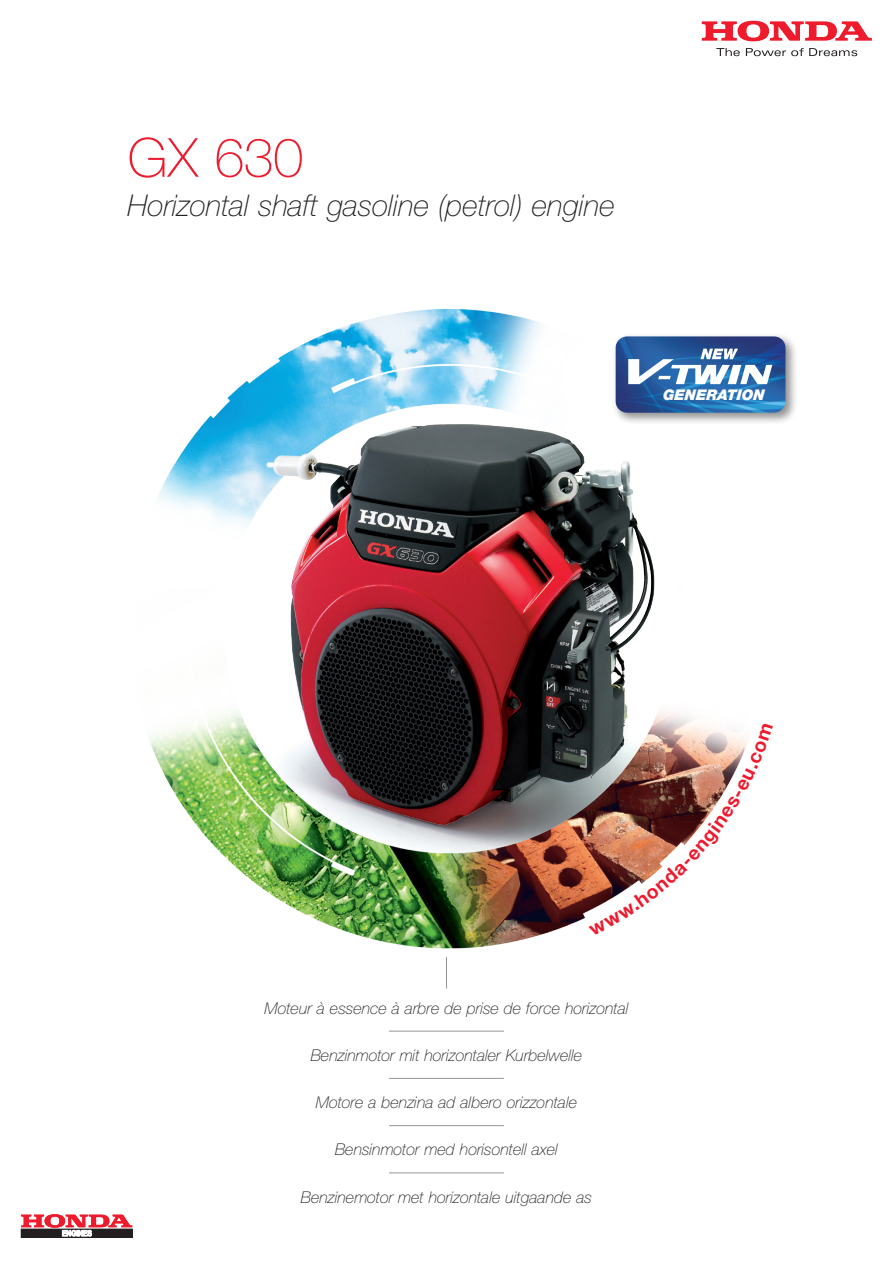
<style>
.page{position:relative;width:893px;height:1263px;background:#fff}
.page>*{position:absolute;margin:0;border:0;box-sizing:border-box;transform-origin:0 0}
.kop{font:100 54px "Helvetica Neue LT Std";color:#ee1b2d}
.Besch_Engels{font:italic 100 30px "Helvetica Neue LT Std";color:#231f20}
.Besch_andere_talen{font:italic 100 16.2px "Helvetica Neue LT Std";color:#231f20}
.t1{font:italic 900 14.7px "Helvetica Neue LT Std";color:#fff}
</style>
<div class="page">
<img style="left:149px;top:309px;width:544px;height:722px">
<svg style="left:702px;top:21px;width:170px;height:20px"></svg>
<svg style="left:716px;top:48px;width:141px;height:8px"></svg>
<div style="left:21px;top:1229px;width:111px;height:8px;border:1px solid #231f20"></div>
<svg style="left:21px;top:1214px;width:111px;height:22px"></svg>
<hr style="left:446px;top:957px;width:1px;height:31px;background:#939598">
<hr style="left:389px;top:1031px;width:115px;height:1px;background:#939598">
<hr style="left:389px;top:1078px;width:115px;height:1px;background:#939598">
<hr style="left:389px;top:1125px;width:115px;height:1px;background:#939598">
<hr style="left:389px;top:1172px;width:115px;height:1px;background:#939598">
<div style="left:612px;top:333px;width:186px;height:92px;background:#231f20;opacity:.5"></div>
<img style="left:616px;top:336px;width:169px;height:77px">
<svg style="left:628px;top:349px;width:144px;height:35px"></svg>
<img style="left:589px;top:723px;width:160px;height:213px">
<p class="kop" style="left:128px;top:127px;width:177px">GX 630</p>
<p class="Besch_Engels" style="left:128px;top:188px;width:489px">Horizontal shaft gasoline (petrol) engine</p>
<p class="t1" style="left:663px;top:386px;width:103px">GENERATION</p>
<p class="Besch_andere_talen" style="left:264px;top:998px;width:365px">Moteur à essence à arbre de prise de force horizontal</p>
<p class="Besch_andere_talen" style="left:311px;top:1046px;width:273px">Benzinmotor mit horizontaler Kurbelwelle</p>
<p class="Besch_andere_talen" style="left:316px;top:1093px;width:263px">Motore a benzina ad albero orizzontale</p>
<p class="Besch_andere_talen" style="left:335px;top:1140px;width:224px">Bensinmotor med horisontell axel</p>
<p class="Besch_andere_talen" style="left:301px;top:1187px;width:293px">Benzinemotor met horizontale uitgaande as</p>
</div>
